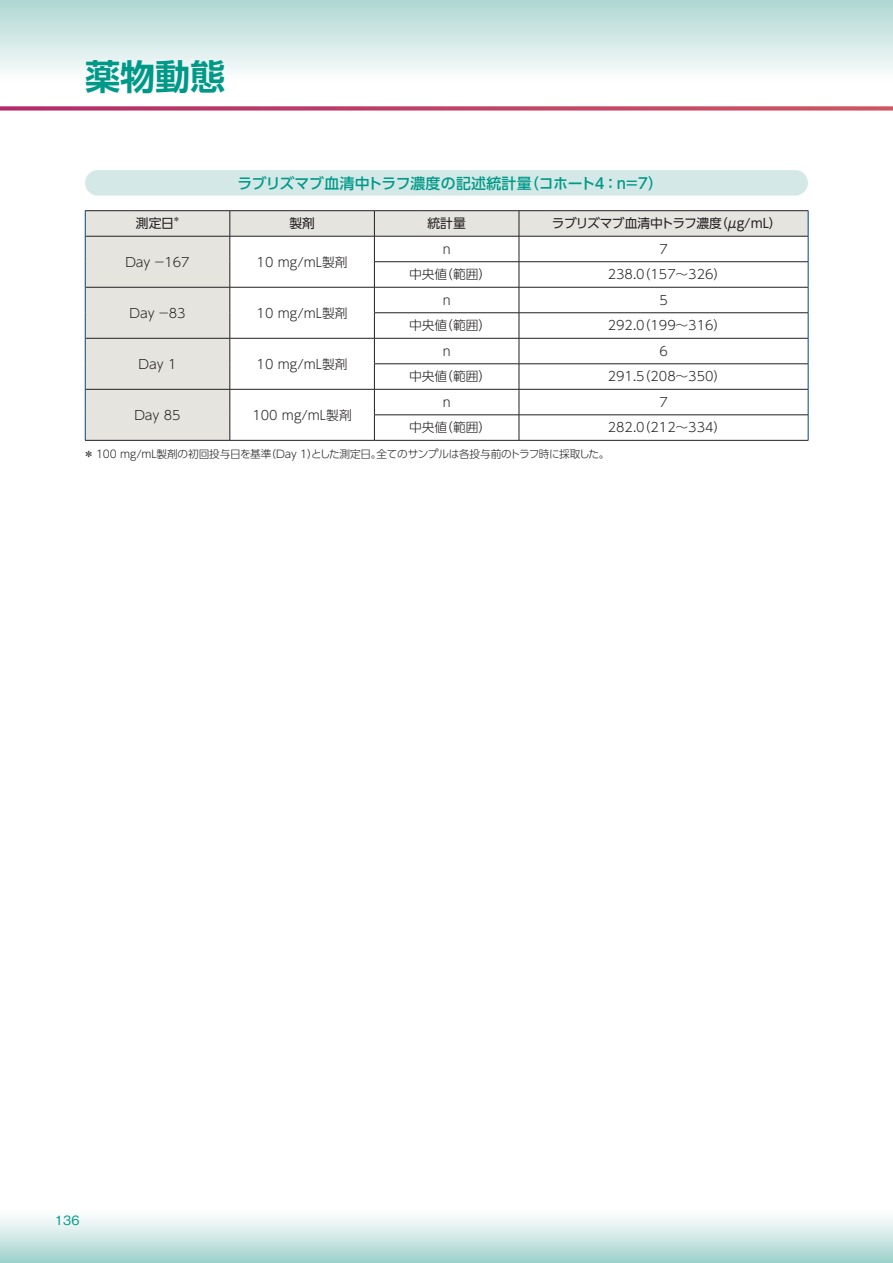
<style>
.page{position:relative;width:893px;height:1263px;background:#fff}
.page>*{position:absolute;margin:0;border:0;box-sizing:border-box;transform-origin:0 0}
.t1{font:700 35.1px "UD Shin Go Pro De";color:#098}
.t2{font:500 14.85px "UD Shin Go Pro";letter-spacing:-.005em;color:#098}
.t3{font:300 12.75px "UD Shin Go Pro";color:#231f20}
.t4{font:12.75px "UD Shin Go Pro";letter-spacing:-.04em;color:#231f20}
.t5{font:12.75px "UD Shin Go Pro";letter-spacing:-.015em;color:#231f20}
.t6{font:500 12.75px "Gothic BBB Pro";color:#098}
.t7{font:300 10.65px "UD Shin Go Pro";letter-spacing:-.015em;color:#231f20}
.t8{font:7.5px "UD Shin Go Pro";color:#231f20}
</style>
<div class="page">
<div style="left:0;top:1208px;width:893px;height:55px;background:linear-gradient(to bottom,#fff,#a0d1cb)"></div>
<div style="left:0;top:0;width:893px;height:81px;background:linear-gradient(to bottom,#aed7d2,#fcfefd)"></div>
<svg style="left:0;top:106px;width:893px;height:5px;background:#c85d7d"></svg>
<div style="left:85px;top:170px;width:723px;height:26px;background:#d4e9e7;border-radius:13px"></div>
<svg style="left:86px;top:211px;width:722px;height:229px"></svg>
<hr style="left:85px;top:236px;width:145px;height:1px;background:#231f20">
<hr style="left:230px;top:236px;width:144px;height:1px;background:#231f20">
<hr style="left:374px;top:236px;width:145px;height:1px;background:#231f20">
<hr style="left:519px;top:236px;width:289px;height:1px;background:#231f20">
<hr style="left:374px;top:261px;width:145px;height:1px;background:#231f20">
<hr style="left:519px;top:261px;width:289px;height:1px;background:#231f20">
<hr style="left:85px;top:287px;width:145px;height:1px;background:#231f20">
<hr style="left:230px;top:287px;width:144px;height:1px;background:#231f20">
<hr style="left:374px;top:287px;width:145px;height:1px;background:#231f20">
<hr style="left:519px;top:287px;width:289px;height:1px;background:#231f20">
<hr style="left:374px;top:312px;width:145px;height:1px;background:#231f20">
<hr style="left:519px;top:312px;width:289px;height:1px;background:#231f20">
<hr style="left:85px;top:338px;width:145px;height:1px;background:#231f20">
<hr style="left:230px;top:338px;width:144px;height:1px;background:#231f20">
<hr style="left:374px;top:338px;width:145px;height:1px;background:#231f20">
<hr style="left:519px;top:338px;width:289px;height:1px;background:#231f20">
<hr style="left:374px;top:364px;width:145px;height:1px;background:#231f20">
<hr style="left:519px;top:364px;width:289px;height:1px;background:#231f20">
<hr style="left:85px;top:389px;width:145px;height:1px;background:#231f20">
<hr style="left:230px;top:389px;width:144px;height:1px;background:#231f20">
<hr style="left:374px;top:389px;width:145px;height:1px;background:#231f20">
<hr style="left:519px;top:389px;width:289px;height:1px;background:#231f20">
<svg style="left:230px;top:211px;width:1px;height:229px"></svg>
<hr style="left:374px;top:415px;width:145px;height:1px;background:#231f20">
<svg style="left:374px;top:211px;width:1px;height:229px"></svg>
<hr style="left:519px;top:415px;width:289px;height:1px;background:#231f20">
<svg style="left:519px;top:211px;width:1px;height:229px"></svg>
<hr style="left:85px;top:440px;width:145px;height:1px;background:#231f20">
<hr style="left:230px;top:440px;width:144px;height:1px;background:#231f20">
<hr style="left:374px;top:440px;width:145px;height:1px;background:#231f20">
<hr style="left:519px;top:440px;width:289px;height:1px;background:#231f20">
<hr style="left:85px;top:210px;width:145px;height:1px;background:#231f20">
<hr style="left:230px;top:210px;width:144px;height:1px;background:#231f20">
<hr style="left:374px;top:210px;width:145px;height:1px;background:#231f20">
<hr style="left:519px;top:210px;width:289px;height:1px;background:#231f20">
<svg style="left:85px;top:211px;width:1px;height:229px"></svg>
<svg style="left:808px;top:211px;width:1px;height:229px"></svg>
<h1 class="t1" style="left:85px;top:49px;width:142px">薬物動態</h1>
<p class="t2" style="left:237px;top:171px;width:427px">ラブリズマブ血清中トラフ濃度の記述統計量（コホート4：n＝7）</p>
<p class="t5" style="left:136px;top:213px;width:40px">測定日</p>
<p class="t8" style="left:173px;top:213px;width:9px">＊</p>
<p class="t5" style="left:289px;top:213px;width:27px">製剤</p>
<p class="t5" style="left:428px;top:213px;width:40px">統計量</p>
<p class="t4" style="left:552px;top:213px;width:231px">ラブリズマブ血清中トラフ濃度（μg/mL）</p>
<p class="t3" style="left:125px;top:251px;width:66px">Day −167</p>
<p class="t3" style="left:257px;top:251px;width:92px">10 mg/mL製剤</p>
<p class="t3" style="left:443px;top:239px;width:9px">n</p>
<p class="t3" style="left:659px;top:239px;width:10px">7</p>
<p class="t3" style="left:409px;top:264px;width:84px">中央値（範囲）</p>
<p class="t3" style="left:608px;top:264px;width:120px">238.0（157〜326）</p>
<p class="t3" style="left:130px;top:302px;width:57px">Day −83</p>
<p class="t3" style="left:257px;top:302px;width:92px">10 mg/mL製剤</p>
<p class="t3" style="left:139px;top:353px;width:39px">Day 1</p>
<p class="t3" style="left:257px;top:353px;width:92px">10 mg/mL製剤</p>
<p class="t3" style="left:443px;top:290px;width:9px">n</p>
<p class="t3" style="left:659px;top:290px;width:10px">5</p>
<p class="t3" style="left:409px;top:315px;width:84px">中央値（範囲）</p>
<p class="t3" style="left:608px;top:315px;width:120px">292.0（199〜316）</p>
<p class="t3" style="left:443px;top:341px;width:9px">n</p>
<p class="t3" style="left:659px;top:341px;width:10px">6</p>
<p class="t3" style="left:409px;top:366px;width:84px">中央値（範囲）</p>
<p class="t3" style="left:608px;top:366px;width:120px">291.5（208〜350）</p>
<p class="t3" style="left:443px;top:392px;width:9px">n</p>
<p class="t3" style="left:659px;top:392px;width:10px">7</p>
<p class="t3" style="left:409px;top:417px;width:84px">中央値（範囲）</p>
<p class="t3" style="left:608px;top:417px;width:120px">282.0（212〜334）</p>
<p class="t7" style="left:84px;top:446px;width:527px">＊ 100 mg/mL製剤の初回投与日を基準（Day 1）とした測定日。全てのサンプルは各投与前のトラフ時に採取した。</p>
<p class="t3" style="left:134px;top:404px;width:48px">Day 85</p>
<p class="t3" style="left:252px;top:404px;width:101px">100 mg/mL製剤</p>
<p class="t6" style="left:55px;top:1210px;width:26px">136</p>
</div>
